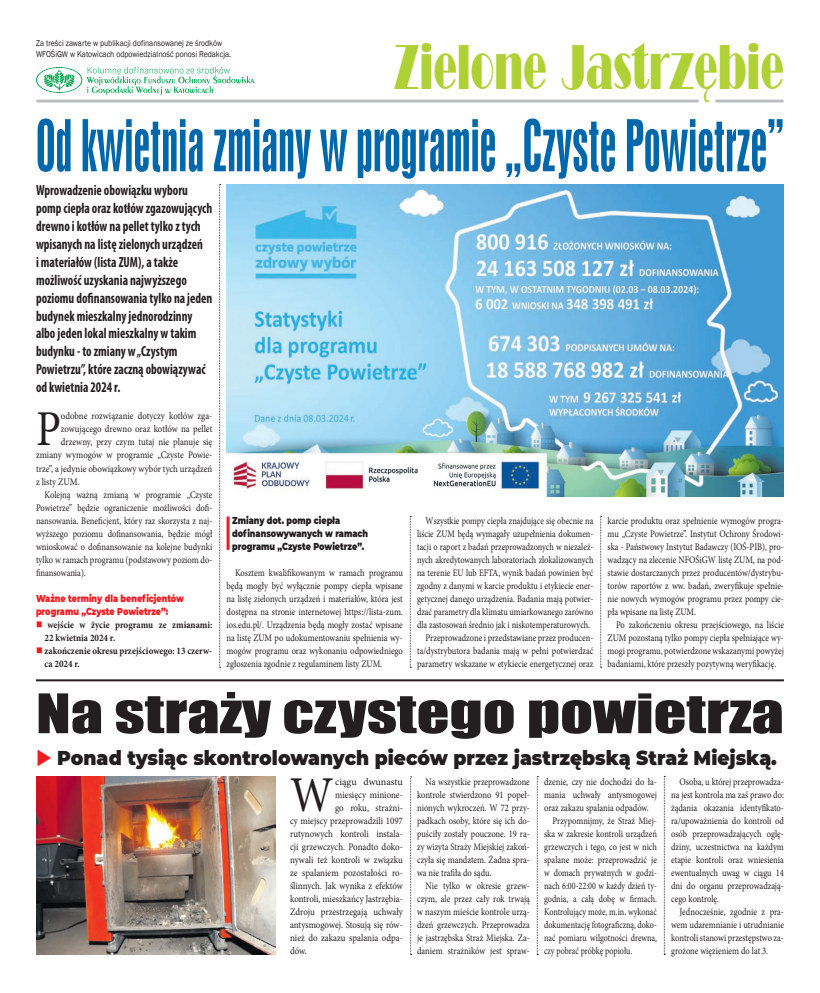
<style>
.page{position:relative;width:820px;height:993px;background:#fff}
.page>*{position:absolute;margin:0;border:0;box-sizing:border-box;transform-origin:0 0}
.Tekst{font:66.6px "Swis 924 EU";color:#0067aa;scale:.78 1}
.autor{font:65.4px "Bravo";color:#b0d136;scale:.59 1}
.tytul_maly{font:50.3px "Impact";color:#231f20;scale:1.28 1}
.Tekst-2{font:50.1px "Minion Pro";color:#231f20;scale:.88 1}
.Tekst-3{font:50.1px "Minion Pro";color:#231f20;scale:.89 1}
.Tekst-4{font:900 20px "Montserrat";color:#231f20;scale:.93 1}
.Tekst-5{font:700 condensed 14.7px/17.8px "Myriad Pro";color:#231f20;scale:.87 1}
.Tekst-6{font:10px/13px "Minion Pro";color:#231f20;text-align:justify;scale:.85 1}
.Tekst-7{font:10px/13px "Minion Pro";color:#231f20;text-align:justify;scale:.83 1}
.Tekst-8{font:10px "Minion Pro";color:#231f20;scale:.89 1}
.Tekst-9{font:10px/13px "Minion Pro";color:#231f20;text-align:justify;scale:.84 1}
.Tekst-10{font:10px "Minion Pro";color:#231f20;scale:.88 1}
.Tekst-11{font:700 10px/13px "Minion Pro";color:#231f20;scale:.9 1}
.t1{font:900 10px/13px "Montserrat";color:#231f20;scale:.8 1}
.t2{font:900 10px/13px "Montserrat";color:#ee1d23;scale:.8 1}
.Tekst-12{font:10px "Minion Pro";color:#231f20}
.tekst{font:8.7px "Franklin Gothic";color:#231f20;scale:.88 1}
.s1{color:#ee1d23}
</style>
<div class="page">
<hr style="left:37px;top:99px;width:660px;height:3px;background:#bcbdc0">
<hr style="left:716px;top:99px;width:66px;height:3px;background:#bcbdc0">
<svg style="left:36px;top:67px;width:218px;height:28px"></svg>
<img style="left:36px;top:776px;width:240px;height:178px">
<hr style="left:36px;top:679px;width:747px;height:2px;background:#231f20">
<img style="left:226px;top:184px;width:557px;height:312px">
<hr style="left:226px;top:516px;width:3px;height:33px;background:#ee1d23">
<svg style="left:219px;top:184px;width:2px;height:483px"></svg>
<svg style="left:410px;top:516px;width:1px;height:151px"></svg>
<svg style="left:600px;top:516px;width:1px;height:151px"></svg>
<svg style="left:410px;top:776px;width:1px;height:178px"></svg>
<svg style="left:537px;top:776px;width:1px;height:178px"></svg>
<svg style="left:663px;top:775px;width:2px;height:179px"></svg>
<p class="tekst" style="left:36px;top:38px;width:213px">Za treści zawarte w publikacji dofinansowanej ze środków</p>
<p class="tekst" style="left:36px;top:48px;width:223px">WFOŚiGW w Katowicach odpowiedzialność ponosi Redakcja.</p>
<p class="autor" style="left:393px;top:31px;width:663px">Zielone Jastrzębie</p>
<p class="Tekst" style="left:36px;top:106px;width:959px">Od kwietnia zmiany w programie „Czyste Powietrze”</p>
<p class="Tekst-5" style="left:36px;top:181px;width:204px">Wprowadzenie obowiązku wyboru pomp ciepła oraz kotłów zgazowujących drewno i kotłów na pellet tylko z tych wpisanych na listę zielonych urządzeń<br>i materiałów (lista ZUM), a także możliwość uzyskania najwyższego poziomu dofinansowania tylko na jeden budynek mieszkalny jednorodzinny albo jeden lokal mieszkalny w takim budynku - to zmiany w „Czystym Powietrzu”, które zaczną obowiązywać od kwietnia 2024 r.</p>
<p class="Tekst-2" style="left:36px;top:395px;width:30px">P</p>
<p class="Tekst-10" style="left:61px;top:409px;width:173px">odobne rozwiązanie dotyczy kotłów zga-</p>
<p class="Tekst-10" style="left:61px;top:422px;width:173px">zowującego drewno oraz kotłów na pellet</p>
<p class="Tekst-10" style="left:61px;top:435px;width:173px">drzewny, przy czym tutaj nie planuje się</p>
<p class="Tekst-10" style="left:36px;top:448px;width:202px">zmiany wymogów w programie „Czyste Powie-</p>
<p class="Tekst-10" style="left:36px;top:461px;width:202px">trze”, a jedynie obowiązkowy wybór tych urządzeń</p>
<p class="Tekst-10" style="left:36px;top:474px;width:51px">z listy ZUM.</p>
<p class="Tekst-6" style="left:36px;top:488px;width:209px;text-indent:9px">Kolejną ważną zmianą w programie „Czyste Powietrze” będzie ograniczenie możliwości dofi&shy;nansowania. Beneficjent, który raz skorzysta z naj&shy;wyższego poziomu dofinansowania, będzie mógł wnioskować o dofinansowanie na kolejne budynki tylko w ramach programu (podstawowy poziom do&shy;finansowania).</p>
<p class="t2" style="left:36px;top:591px;width:186px">Ważne terminy dla beneficjentów programu „Czyste Powietrze”:</p>
<p class="Tekst-11" style="left:45px;top:618px;width:188px;text-indent:-9px"><span class="s1">■</span> wejście w życie programu ze zmianami:<br>22 kwietnia 2024 r.</p>
<p class="Tekst-11" style="left:45px;top:644px;width:188px;text-indent:-9px"><span class="s1">■</span> zakończenie okresu przejściowego: 13 czerw&shy;ca 2024 r.</p>
<p class="t1" style="left:232px;top:513px;width:171px">Zmiany dot. pomp ciepła dofinansowywanych w ramach programu „Czyste Powietrze”.</p>
<p class="Tekst-6" style="left:226px;top:566px;width:209px;text-indent:9px">Kosztem kwalifikowanym w ramach programu będą mogły być wyłącznie pompy ciepła wpisane na listę zielonych urządzeń i materiałów, która jest dostępna na stronie internetowej https://lista-zum. ios.edu.pl/. Urządzenia będą mogły zostać wpisane na listę ZUM po udokumentowaniu spełnienia wy&shy;mogów programu oraz wykonaniu odpowiedniego zgłoszenia zgodnie z regulaminem listy ZUM.</p>
<p class="Tekst-7" style="left:417px;top:514px;width:214px;text-indent:9px">Wszystkie pompy ciepła znajdujące się obecnie na liście ZUM będą wymagały uzupełnienia dokumen&shy;tacji o raport z badań przeprowadzonych w niezależ&shy;nych akredytowanych laboratoriach zlokalizowanych na terenie EU lub EFTA, wynik badań powinien być zgodny z danymi w karcie produktu i etykiecie ener&shy;getycznej danego urządzenia. Badania mają potwier&shy;dzać parametry dla klimatu umiarkowanego zarówno dla zastosowań średnio jak i niskotemperaturowych.</p>
<p class="Tekst-6" style="left:417px;top:631px;width:209px;text-indent:9px">Przeprowadzone i przedstawiane przez producen&shy;ta/dystrybutora badania mają w pełni potwierdzać parametry wskazane w etykiecie energetycznej oraz</p>
<p class="Tekst-6" style="left:607px;top:514px;width:209px">karcie produktu oraz spełnienie wymogów progra&shy;mu „Czyste Powietrze”. Instytut Ochrony Środowi&shy;ska - Państwowy Instytut Badawczy (IOŚ‐PIB), pro&shy;wadzący na zlecenie NFOŚiGW listę ZUM, na pod&shy;stawie dostarczanych przez producentów/dystrybu&shy;torów raportów z ww. badań, zweryfikuje spełnie&shy;nie nowych wymogów programu przez pompy cie&shy;pła wpisane na listę ZUM.</p>
<p class="Tekst-6" style="left:607px;top:618px;width:209px;text-indent:9px">Po zakończeniu okresu przejściowego, na liście ZUM pozostaną tylko pompy ciepła spełniające wy&shy;mogi programu, potwierdzone wskazanymi powyżej badaniami, które przeszły pozytywną weryfikację.</p>
<p class="tytul_maly" style="left:36px;top:674px;width:585px">Na straży czystego powietrza</p>
<p class="Tekst-4" style="left:36px;top:742px;width:797px"><span class="s1">◆</span> Ponad tysiąc skontrolowanych pieców przez jastrzębską Straż Miejską.</p>
<p class="Tekst-3" style="left:290px;top:761px;width:50px">W</p>
<p class="Tekst-12" style="left:335px;top:774px;width:69px">ciągu dwunastu</p>
<p class="Tekst-8" style="left:335px;top:787px;width:77px">miesięcy minione-</p>
<p class="Tekst-8" style="left:335px;top:800px;width:77px">go roku, strażni-</p>
<p class="Tekst-8" style="left:290px;top:813px;width:128px">cy miejscy przeprowadzili 1097</p>
<p class="Tekst-8" style="left:290px;top:826px;width:128px">rutynowych kontroli instala-</p>
<p class="Tekst-8" style="left:290px;top:839px;width:128px">cji grzewczych. Ponadto doko-</p>
<p class="Tekst-8" style="left:290px;top:852px;width:128px">nywali też kontroli w związku</p>
<p class="Tekst-8" style="left:290px;top:865px;width:128px">ze spalaniem pozostałości ro-</p>
<p class="Tekst-8" style="left:290px;top:878px;width:128px">ślinnych. Jak wynika z efektów</p>
<p class="Tekst-8" style="left:290px;top:892px;width:128px">kontroli, mieszkańcy Jastrzębia-</p>
<p class="Tekst-8" style="left:290px;top:905px;width:128px">Zdroju przestrzegają uchwały</p>
<p class="Tekst-8" style="left:290px;top:918px;width:128px">antysmogowej. Stosują się rów-</p>
<p class="Tekst-8" style="left:290px;top:931px;width:128px">nież do zakazu spalania odpa-</p>
<p class="Tekst-8" style="left:290px;top:944px;width:20px">dów.</p>
<p class="Tekst-6" style="left:417px;top:774px;width:134px;text-indent:9px">Na wszystkie przeprowadzone kontrole stwierdzono 91 popeł&shy;nionych wykroczeń. W 72 przy&shy;padkach osoby, które się ich do&shy;puściły zostały pouczone. 19 ra&shy;zy wizyta Straży Miejskiej zakoń&shy;czyła się mandatem. Żadna spra&shy;wa nie trafiła do sądu.</p>
<p class="Tekst-6" style="left:417px;top:879px;width:134px;text-indent:9px">Nie tylko w okresie grzew&shy;czym, ale przez cały rok trwają w naszym mieście kontrole urzą&shy;dzeń grzewczych. Przeprowadza je jastrzębska Straż Miejska. Za&shy;daniem strażników jest spraw-</p>
<p class="Tekst-6" style="left:544px;top:774px;width:134px">dzenie, czy nie dochodzi do ła&shy;mania uchwały antysmogowej oraz zakazu spalania odpadów.</p>
<p class="Tekst-9" style="left:544px;top:814px;width:136px;text-indent:9px">Przypomnijmy, że Straż Miej&shy;ska w zakresie kontroli urządzeń grzewczych i tego, co jest w nich spalane może: przeprowadzić je w domach prywatnych w godzi&shy;nach 6:00-22:00 w każdy dzień ty&shy;godnia, a całą dobę w firmach.<br>Kontrolujący może, m.in. wykonać dokumentację fotograficzną, doko&shy;nać pomiaru wilgotności drewna, czy pobrać próbkę popiołu.</p>
<p class="Tekst-6" style="left:670px;top:774px;width:134px;text-indent:9px">Osoba, u której przeprowadza&shy;na jest kontrola ma zaś prawo do: żądania okazania identyfikato&shy;ra/upoważnienia do kontroli od osób przeprowadzających oglę&shy;dziny, uczestnictwa na każdym etapie kontroli oraz wniesienia ewentualnych uwag w ciągu 14 dni do organu przeprowadzają&shy;cego kontrolę.</p>
<p class="Tekst-6" style="left:670px;top:905px;width:134px;text-indent:9px">Jednocześnie, zgodnie z pra&shy;wem udaremnianie i utrudnianie kontroli stanowi przestępstwo za&shy;grożone więzieniem do lat 3.</p>
</div>
